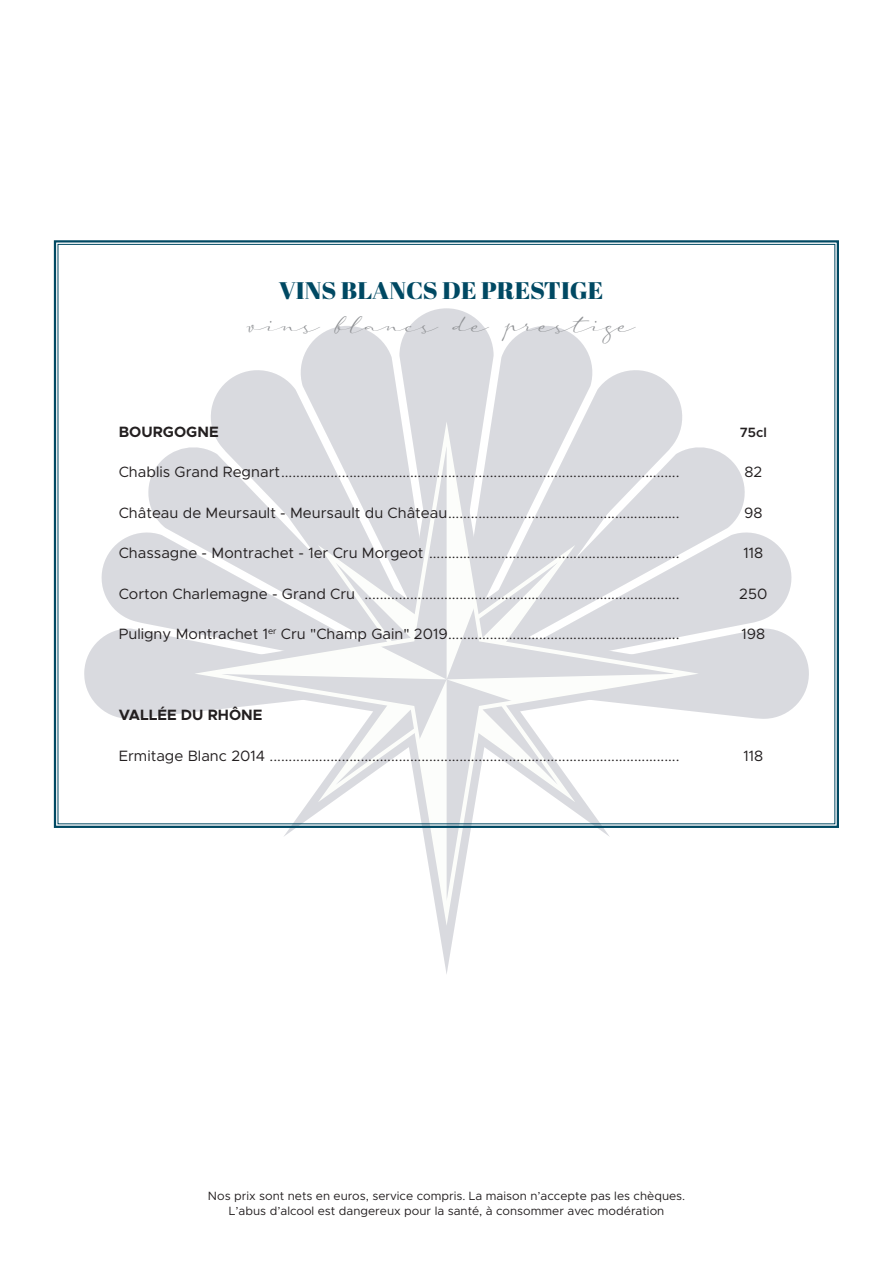
<style>
.page{position:relative;width:893px;height:1263px;background:#fff}
.page>*{position:absolute;margin:0;border:0;box-sizing:border-box;transform-origin:0 0}
.t1{font:28.2px "a Auto Signature";color:#8f9194}
.t2{font:24px "Abril Fatface";color:#004963;scale:1.04 1}
.t3{font:15px "Metropolis";color:#231f20}
.t4{font:700 15px "Metropolis";color:#231f20}
.t5{font:600 13.5px "Metropolis";color:#231f20}
.t6{font:12px/14.4px "Metropolis";color:#231f20;text-align:center}
</style>
<div class="page">
<svg style="left:284px;top:829px;width:325px;height:84px"></svg>
<svg style="left:53px;top:240px;width:786px;height:589px"></svg>
<p class="t2" style="left:279px;top:273px;width:314px">VINS BLANCS DE PRESTIGE</p>
<p class="t1" style="left:247px;top:305px;width:390px">vins blancs de prestige</p>
<p class="t4" style="left:119px;top:422px;width:101px">BOURGOGNE</p>
<p class="t5" style="left:740px;top:423px;width:29px">75cl</p>
<p class="t3" style="left:119px;top:463px;width:562px">Chablis Grand Regnart.........................................................................................................</p>
<p class="t3" style="left:744px;top:463px;width:19px">82</p>
<p class="t3" style="left:119px;top:503px;width:562px">Château de Meursault - Meursault du Château.............................................................</p>
<p class="t3" style="left:744px;top:503px;width:20px">98</p>
<p class="t3" style="left:119px;top:544px;width:562px">Chassagne - Montrachet - 1er Cru Morgeot ..................................................................</p>
<p class="t3" style="left:743px;top:544px;width:21px">118</p>
<p class="t3" style="left:119px;top:584px;width:562px">Corton Charlemagne - Grand Cru ...................................................................................</p>
<p class="t3" style="left:739px;top:584px;width:30px">250</p>
<p class="t3" style="left:119px;top:625px;width:562px">Puligny Montrachet 1<sup>er</sup> Cru "Champ Gain" 2019.............................................................</p>
<p class="t3" style="left:741px;top:625px;width:25px">198</p>
<p class="t4" style="left:119px;top:705px;width:145px">VALLÉE DU RHÔNE</p>
<p class="t3" style="left:119px;top:746px;width:562px">Ermitage Blanc 2014 ............................................................................................................</p>
<p class="t3" style="left:743px;top:746px;width:21px">118</p>
<p class="t6" style="left:208px;top:1189px;width:479px">Nos prix sont nets en euros, service compris. La maison n’accepte pas les chèques.<br>L’abus d’alcool est dangereux pour la santé, à consommer avec modération</p>
</div>
